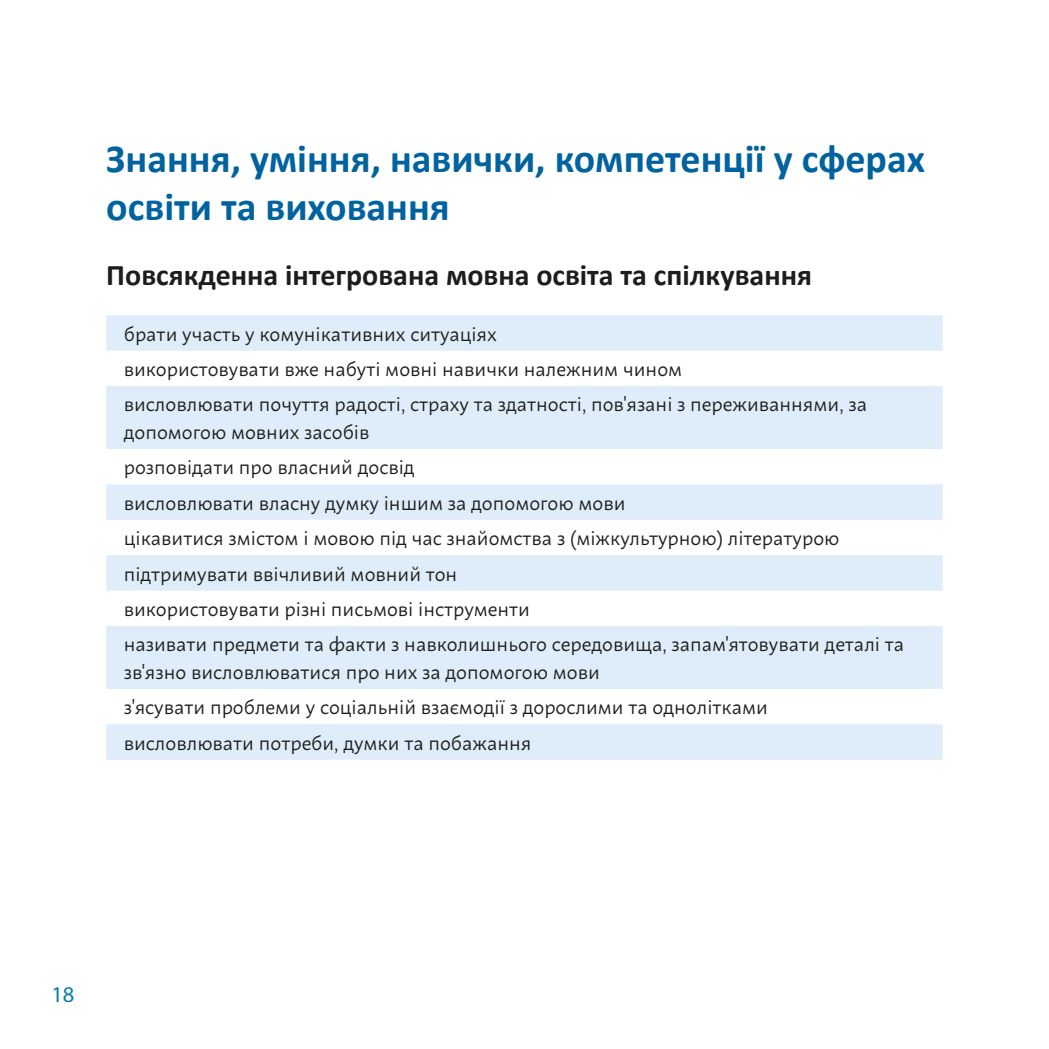
<style>
.page{position:relative;width:1049px;height:1049px;background:#fff}
.page>*{position:absolute;margin:0;border:0;box-sizing:border-box;transform-origin:0 0}
.Überschrift_1{font:700 40px/48px "Calibri";color:#00639f}
.t1{font:700 30px "Calibri";color:#1d1d1b}
.t2{font:22.5px "Myriad Pro";color:#047daa}
.Fließtext_Aufzählung{font:20px/27.5px "Macho";color:#1d1d1b}
</style>
<div class="page">
<svg style="left:106px;top:315px;width:837px;height:445px;fill:#deedf9"></svg>
<p class="Überschrift_1" style="left:106px;top:135px;width:820px">Знання, уміння, навички, компетенції у сферах освіти та виховання</p>
<p class="t1" style="left:106px;top:254px;width:707px">Повсякденна інтегрована мовна освіта та спілкування</p>
<p class="Fließtext_Aufzählung" style="left:124px;top:318px;width:375px">брати участь у комунікативних ситуаціях</p>
<p class="Fließtext_Aufzählung" style="left:124px;top:353px;width:560px">використовувати вже набуті мовні навички належним чином</p>
<p class="Fließtext_Aufzählung" style="left:124px;top:389px;width:745px">висловлювати почуття радості, страху та здатності, пов'язані з переживаннями, за допомогою мовних засобів</p>
<p class="Fließtext_Aufzählung" style="left:124px;top:451px;width:292px">розповідати про власний досвід</p>
<p class="Fließtext_Aufzählung" style="left:124px;top:487px;width:503px">висловлювати власну думку іншим за допомогою мови</p>
<p class="Fließtext_Aufzählung" style="left:124px;top:522px;width:717px">цікавитися змістом і мовою під час знайомства з (міжкультурною) літературою</p>
<p class="Fließtext_Aufzählung" style="left:124px;top:558px;width:335px">підтримувати ввічливий мовний тон</p>
<p class="Fließtext_Aufzählung" style="left:124px;top:593px;width:408px">використовувати різні письмові інструменти</p>
<p class="Fließtext_Aufzählung" style="left:124px;top:628px;width:782px">називати предмети та факти з навколишнього середовища, запам'ятовувати деталі та зв'язно висловлюватися про них за допомогою мови</p>
<p class="Fließtext_Aufzählung" style="left:124px;top:691px;width:646px">з'ясувати проблеми у соціальній взаємодії з дорослими та однолітками</p>
<p class="Fließtext_Aufzählung" style="left:124px;top:727px;width:409px">висловлювати потреби, думки та побажання</p>
<p class="t2" style="left:51px;top:980px;width:25px">18</p>
</div>
